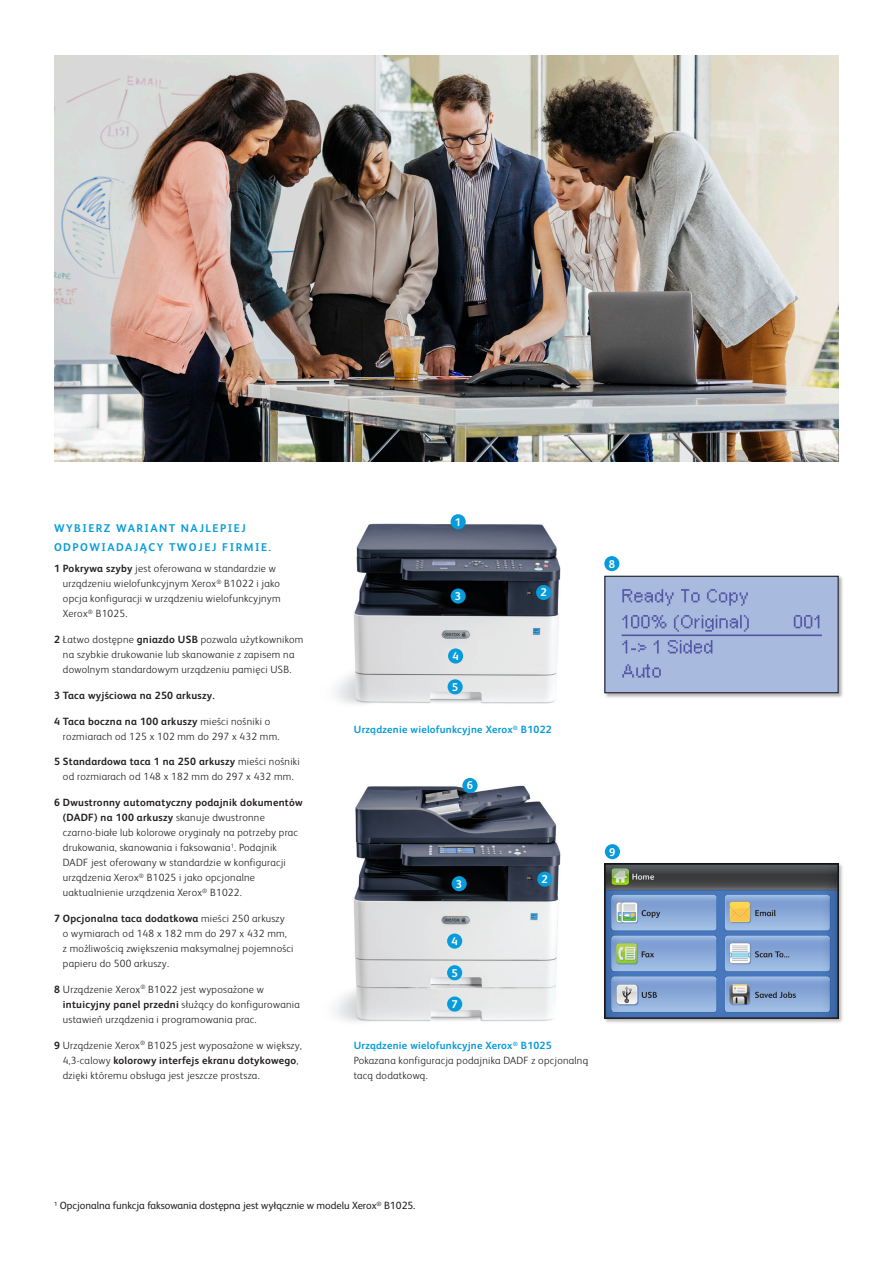
<style>
.page{position:relative;width:893px;height:1263px;background:#fff}
.page>*{position:absolute;margin:0;border:0;box-sizing:border-box;transform-origin:0 0}
.Body_Subhead_8_5_12{font:700 11.25px/18.8px "Xerox Sans";letter-spacing:.13em;color:#069bda}
.t1{font:700 11.25px "Xerox Sans";color:#fff}
.Body_Text_7_10{font:300 10.5px/15px "Xerox Sans";letter-spacing:.025em;color:#231f20}
.Body_Text_7_10-2{font:700 10.5px "Xerox Sans";letter-spacing:.025em;color:#069bda}
.Legal{font:10.5px "Xerox Sans";color:#231f20}
.Body_Text_7_10-3{font:700 10.5px "Xerox Sans";letter-spacing:.025em;color:#231f20}
.s1{font-weight:700}
</style>
<div class="page">
<img style="left:54px;top:55px;width:785px;height:407px">
<div style="left:604px;top:575px;width:240px;height:123px;background:#231f20;opacity:.35"></div>
<div style="left:605px;top:576px;width:233px;height:117px;background:#183643;opacity:.5"></div>
<div style="left:604px;top:576px;width:235px;height:117px;border:1px solid #231f20"></div>
<div style="left:604px;top:556px;width:15px;height:15px;background:#069bda;border-radius:50%"></div>
<div style="left:603px;top:863px;width:242px;height:162px;background:#231f20;opacity:.35"></div>
<div style="left:603px;top:863px;width:238px;height:158px;background:#183643;opacity:.5"></div>
<div style="left:605px;top:844px;width:15px;height:15px;background:#069bda;border-radius:50%"></div>
<img style="left:335px;top:514px;width:226px;height:190px">
<div style="left:448px;top:679px;width:15px;height:15px;background:#069bda;border-radius:50%"></div>
<div style="left:451px;top:514px;width:15px;height:15px;background:#069bda;border-radius:50%"></div>
<div style="left:451px;top:588px;width:15px;height:16px;background:#069bda;border-radius:50%"></div>
<div style="left:536px;top:585px;width:15px;height:15px;background:#069bda;border-radius:50%"></div>
<div style="left:448px;top:648px;width:15px;height:15px;background:#069bda;border-radius:50%"></div>
<img style="left:334px;top:778px;width:227px;height:244px">
<div style="left:447px;top:965px;width:15px;height:15px;background:#069bda;border-radius:50%"></div>
<div style="left:447px;top:933px;width:15px;height:16px;background:#069bda;border-radius:50%"></div>
<div style="left:462px;top:778px;width:16px;height:15px;background:#069bda;border-radius:50%"></div>
<div style="left:452px;top:876px;width:15px;height:15px;background:#069bda;border-radius:50%"></div>
<div style="left:447px;top:996px;width:15px;height:15px;background:#069bda;border-radius:50%"></div>
<div style="left:537px;top:871px;width:15px;height:16px;background:#069bda;border-radius:50%"></div>
<p class="Body_Subhead_8_5_12" style="left:54px;top:518px;width:219px">WYBIERZ WARIANT NAJLEPIEJ<br>ODPOWIADAJĄCY TWOJEJ FIRMIE.</p>
<p class="Body_Text_7_10" style="left:63px;top:560px;width:219px;text-indent:-9px"><span class="s1">1 Pokrywa szyby</span> jest oferowana w standardzie w urządzeniu wielofunkcyjnym Xerox<sup>®</sup> B1022 i jako opcja konfiguracji w urządzeniu wielofunkcyjnym Xerox<sup>®</sup> B1025.</p>
<p class="Body_Text_7_10" style="left:54px;top:631px;width:251px;text-align:center"><span class="s1">2</span> Łatwo dostępne <span class="s1">gniazdo USB</span> pozwala użytkownikom na szybkie drukowanie lub skanowanie z zapisem na dowolnym standardowym urządzeniu pamięci USB.</p>
<p class="Body_Text_7_10-3" style="left:54px;top:688px;width:162px">3 Taca wyjściowa na 250 arkuszy.</p>
<p class="Body_Text_7_10" style="left:63px;top:713px;width:218px;text-indent:-9px"><span class="s1">4 Taca boczna na 100 arkuszy</span> mieści nośniki o rozmiarach od 125 x 102 mm do 297 x 432 mm.</p>
<p class="Body_Text_7_10" style="left:54px;top:754px;width:247px;text-align:center"><span class="s1">5 Standardowa taca 1 na 250 arkuszy</span> mieści nośniki od rozmiarach od 148 x 182 mm do 297 x 432 mm.</p>
<p class="Body_Text_7_10" style="left:63px;top:794px;width:241px;text-indent:-9px"><span class="s1">6 Dwustronny automatyczny podajnik dokumentów (DADF) na 100 arkuszy</span> skanuje dwustronne czarno-białe lub kolorowe oryginały na potrzeby prac drukowania, skanowania i faksowania<sup>1</sup>. Podajnik DADF jest oferowany w standardzie w konfiguracji urządzenia Xerox<sup>®</sup> B1025 i jako opcjonalne uaktualnienie urządzenia Xerox<sup>®</sup> B1022.</p>
<p class="Body_Text_7_10" style="left:63px;top:910px;width:232px;text-indent:-9px"><span class="s1">7 Opcjonalna taca dodatkowa</span> mieści 250 arkuszy<br>o wymiarach od 148 x 182 mm do 297 x 432 mm, z możliwością zwiększenia maksymalnej pojemności papieru do 500 arkuszy.</p>
<p class="Body_Text_7_10" style="left:63px;top:981px;width:238px;text-indent:-9px"><span class="s1">8</span> Urządzenie Xerox<sup>®</sup> B1022 jest wyposażone w <span class="s1">intuicyjny panel przedni</span> służący do konfigurowania ustawień urządzenia i programowania prac.</p>
<p class="Body_Text_7_10" style="left:63px;top:1037px;width:241px;text-indent:-9px"><span class="s1">9</span> Urządzenie Xerox<sup>®</sup> B1025 jest wyposażone w większy,<br>4,3-calowy <span class="s1">kolorowy interfejs ekranu dotykowego</span>, dzięki któremu obsługa jest jeszcze prostsza.</p>
<p class="t1" style="left:455px;top:514px;width:8px">1</p>
<p class="t1" style="left:455px;top:588px;width:8px">3</p>
<p class="t1" style="left:540px;top:585px;width:8px">2</p>
<p class="t1" style="left:452px;top:648px;width:8px">4</p>
<p class="t1" style="left:452px;top:679px;width:8px">5</p>
<p class="Body_Text_7_10-2" style="left:354px;top:722px;width:199px">Urządzenie wielofunkcyjne Xerox<sup>®</sup> B1022</p>
<p class="t1" style="left:467px;top:778px;width:8px">6</p>
<p class="t1" style="left:609px;top:556px;width:8px">8</p>
<p class="t1" style="left:456px;top:876px;width:8px">3</p>
<p class="t1" style="left:451px;top:933px;width:8px">4</p>
<p class="t1" style="left:451px;top:965px;width:8px">5</p>
<p class="t1" style="left:451px;top:996px;width:8px">7</p>
<p class="t1" style="left:542px;top:871px;width:8px">2</p>
<p class="Body_Text_7_10-2" style="left:354px;top:1038px;width:199px">Urządzenie wielofunkcyjne Xerox<sup>®</sup> B1025</p>
<p class="Body_Text_7_10" style="left:354px;top:1052px;width:236px">Pokazana konfiguracja podajnika DADF z opcjonalną tacą dodatkową.</p>
<p class="t1" style="left:609px;top:844px;width:8px">9</p>
<p class="Legal" style="left:54px;top:1199px;width:363px"><sup>1</sup> Opcjonalna funkcja faksowania dostępna jest wyłącznie w modelu Xerox<sup>®</sup> B1025.</p>
</div>
